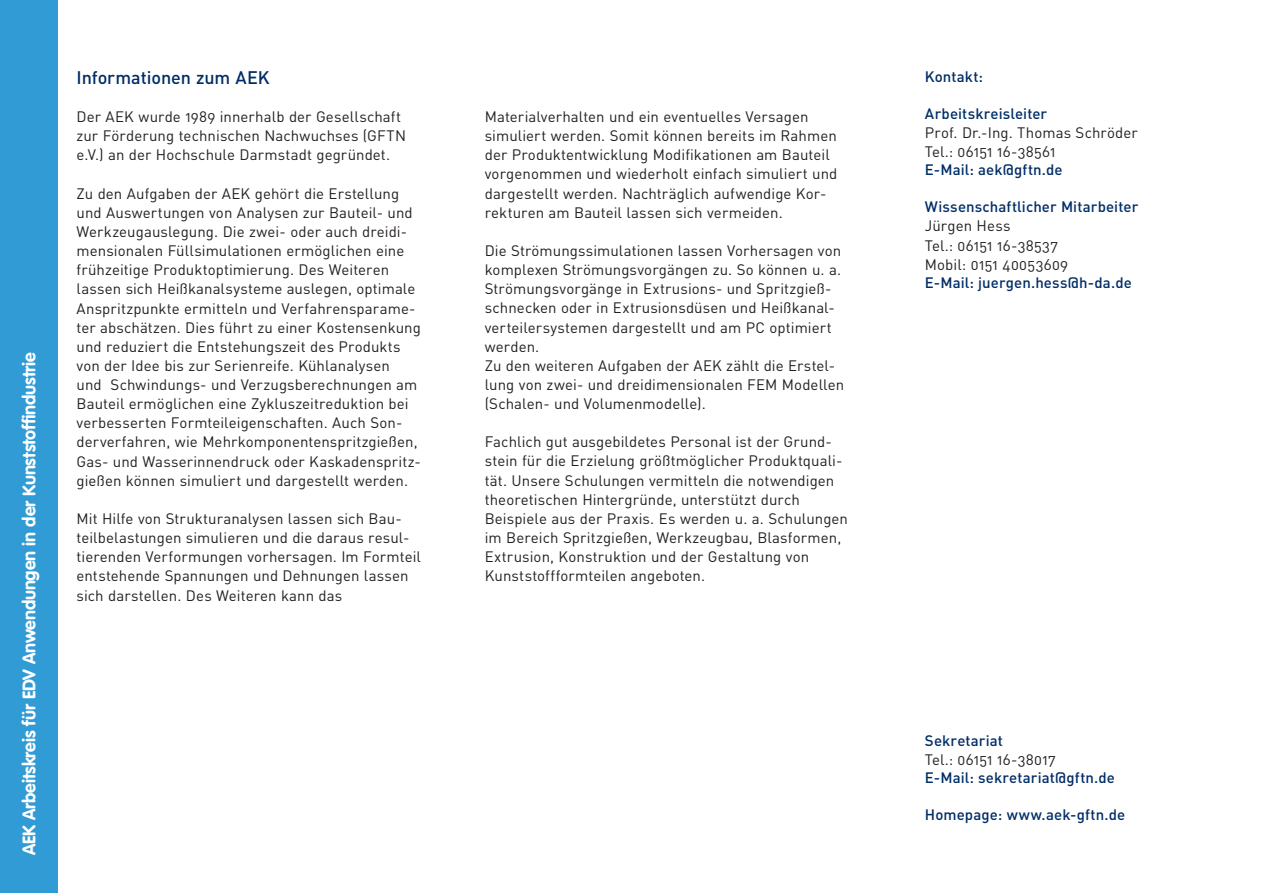
<style>
.page{position:relative;width:1263px;height:893px;background:#fff}
.page>*{position:absolute;margin:0;border:0;box-sizing:border-box;transform-origin:0 0}
.Unterüberschrift_wei{font:700 18px "VAG Rounded";letter-spacing:-.01em;color:#fff}
.Unterüberschrift_b81{font:500 18px "DINOT";letter-spacing:-.005em;color:#002d66}
.Fließtext{font:15px/19.2px "DINOT";letter-spacing:.005em;color:#231f20}
.Fließtext_blau{font:500 15px "DINOT";letter-spacing:.005em;color:#002d66}
.Fließtext-2{font:15px "DINOT";letter-spacing:.025em;color:#231f20}
.Unterüberschrift_b81-2{font:500 15px "DINOT";letter-spacing:.005em;color:#002d66}
</style>
<div class="page">
<div style="left:0;top:0;width:57px;height:893px;background:#319bd6"></div>
<p class="Unterüberschrift_wei" style="left:19px;top:855px;width:504px;rotate:-90deg">AEK Arbeitskreis für EDV Anwendungen in der Kunststoffindustrie</p>
<p class="Unterüberschrift_b81" style="left:77px;top:65px;width:194px">Informationen zum AEK</p>
<p class="Fließtext" style="left:77px;top:107px;width:331px">Der AEK wurde 1989 innerhalb der Gesellschaft zur Förderung technischen Nachwuchses (GFTN e.V.) an der Hochschule Darmstadt gegründet.</p>
<p class="Fließtext" style="left:77px;top:183px;width:346px">Zu den Aufgaben der AEK gehört die Erstellung und Auswertungen von Analysen zur Bauteil- und Werkzeugauslegung. Die zwei- oder auch dreidi&shy;mensionalen Füllsimulationen ermöglichen eine frühzeitige Produktoptimierung. Des Weiteren lassen sich Heißkanalsysteme auslegen, optimale Anspritzpunkte ermitteln und Verfahrensparame&shy;ter abschätzen. Dies führt zu einer Kostensenkung und reduziert die Entstehungszeit des Produkts von der Idee bis zur Serienreife. Kühlanalysen<br>und Schwindungs- und Verzugsberechnungen am Bauteil ermöglichen eine Zykluszeitreduktion bei verbesserten Formteileigenschaften. Auch Son&shy;derverfahren, wie Mehrkomponentenspritzgießen, Gas- und Wasserinnendruck oder Kaskadenspritz&shy;gießen können simuliert und dargestellt werden.</p>
<p class="Fließtext" style="left:77px;top:508px;width:346px">Mit Hilfe von Strukturanalysen lassen sich Bau&shy;teilbelastungen simulieren und die daraus resul&shy;tierenden Verformungen vorhersagen. Im Formteil entstehende Spannungen und Dehnungen lassen sich darstellen. Des Weiteren kann das</p>
<p class="Fließtext" style="left:485px;top:106px;width:354px">Materialverhalten und ein eventuelles Versagen simuliert werden. Somit können bereits im Rahmen der Produktentwicklung Modifikationen am Bauteil vorgenommen und wiederholt einfach simuliert und dargestellt werden. Nachträglich aufwendige Kor&shy;rekturen am Bauteil lassen sich vermeiden.</p>
<p class="Fließtext" style="left:485px;top:240px;width:358px">Die Strömungssimulationen lassen Vorhersagen von komplexen Strömungsvorgängen zu. So können u. a.<br>Strömungsvorgänge in Extrusions- und Spritzgieß&shy;schnecken oder in Extrusionsdüsen und Heißkanal&shy;verteilersystemen dargestellt und am PC optimiert werden.</p>
<p class="Fließtext" style="left:485px;top:355px;width:361px">Zu den weiteren Aufgaben der AEK zählt die Erstel&shy;lung von zwei- und dreidimensionalen FEM Modellen</p>
<p class="Fließtext" style="left:485px;top:393px;width:222px">(Schalen- und Volumenmodelle).</p>
<p class="Fließtext" style="left:485px;top:432px;width:365px">Fachlich gut ausgebildetes Personal ist der Grund&shy;stein für die Erzielung größtmöglicher Produktquali&shy;tät. Unsere Schulungen vermitteln die notwendigen theoretischen Hintergründe, unterstützt durch Beispiele aus der Praxis. Es werden u. a. Schulungen im Bereich Spritzgießen, Werkzeugbau, Blasformen, Extrusion, Konstruktion und der Gestaltung von Kunststoffformteilen angeboten.</p>
<p class="Unterüberschrift_b81-2" style="left:925px;top:66px;width:60px">Kontakt:</p>
<p class="Fließtext_blau" style="left:925px;top:103px;width:124px">Arbeitskreisleiter</p>
<p class="Fließtext" style="left:925px;top:122px;width:214px">Prof. Dr.-Ing. Thomas Schröder</p>
<p class="Fließtext" style="left:925px;top:141px;width:132px">Tel.: 06151 16-38561</p>
<p class="Fließtext_blau" style="left:925px;top:159px;width:139px">E-Mail: aek@gftn.de</p>
<p class="Fließtext_blau" style="left:925px;top:197px;width:215px">Wissenschaftlicher Mitarbeiter</p>
<p class="Fließtext" style="left:925px;top:216px;width:87px">Jürgen Hess</p>
<p class="Fließtext" style="left:925px;top:235px;width:135px">Tel.: 06151 16-38537</p>
<p class="Fließtext-2" style="left:925px;top:254px;width:145px">Mobil: 0151 40053609</p>
<p class="Fließtext_blau" style="left:925px;top:272px;width:208px">E-Mail: juergen.hess@h-da.de</p>
<p class="Fließtext_blau" style="left:925px;top:730px;width:80px">Sekretariat</p>
<p class="Fließtext" style="left:925px;top:749px;width:132px">Tel.: 06151 16-38017</p>
<p class="Fließtext_blau" style="left:925px;top:767px;width:191px">E-Mail: sekretariat@gftn.de</p>
<p class="Fließtext_blau" style="left:925px;top:804px;width:202px">Homepage: www.aek-gftn.de</p>
</div>
